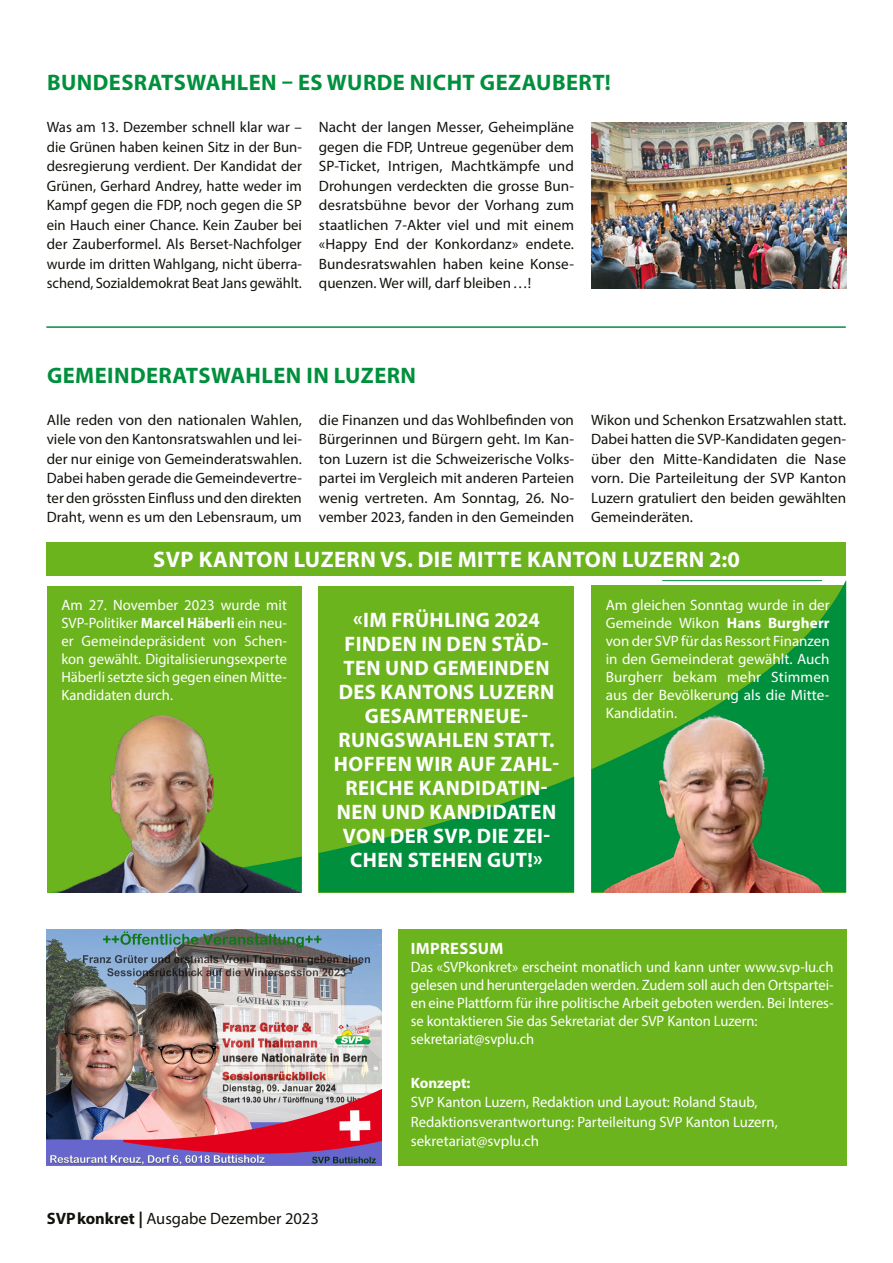
<style>
.page{position:relative;width:893px;height:1263px;background:#fff}
.page>*{position:absolute;margin:0;border:0;box-sizing:border-box;transform-origin:0 0}
.t1{font:700 22.5px "Myriad Pro";letter-spacing:.02em;color:#00903d}
.t2{font:700 22.5px "Myriad Pro";letter-spacing:.02em;color:#fff}
.t3{font:700 21px/24px "Myriad Pro";letter-spacing:.02em;color:#fff;text-align:center}
.t4{font:16.5px "Myriad Pro";color:#12120d}
.t5{font:700 16.5px "Myriad Pro";letter-spacing:.02em;color:#fff}
.t6{font:15px/19.5px "Myriad Pro";color:#12120d;text-align:justify}
.t7{font:15px/18px "Myriad Pro";letter-spacing:-.005em;color:#fff}
.t8{font:700 15px "Myriad Pro";color:#fff}
.s1{font-weight:700}
</style>
<div class="page">
<div style="left:398px;top:929px;width:448px;height:236px;background:#6cb41e"></div>
<svg style="left:47px;top:581px;width:799px;height:311px;background:#67b438"></svg>
<img style="left:47px;top:698px;width:255px;height:195px">
<div style="left:47px;top:542px;width:799px;height:33px;background:#6cb41e"></div>
<img style="left:605px;top:680px;width:236px;height:213px">
<hr style="left:46px;top:326px;width:800px;height:2px;background:#00903d">
<img style="left:46px;top:929px;width:335px;height:236px">
<img style="left:591px;top:122px;width:255px;height:166px">
<h1 class="t1" style="left:47px;top:68px;width:565px">BUNDESRATSWAHLEN – ES WURDE NICHT GEZAUBERT!</h1>
<p class="t6" style="left:47px;top:117px;width:257px">Was am 13. Dezember schnell klar war – die Grünen haben keinen Sitz in der Bun&shy;desregierung verdient. Der Kandidat der Grünen, Gerhard Andrey, hatte weder im Kampf gegen die FDP, noch gegen die SP ein Hauch einer Chance. Kein Zauber bei der Zauberformel. Als Berset-Nachfolger wurde im dritten Wahlgang, nicht überra&shy;schend, Sozialdemokrat Beat Jans gewählt.</p>
<p class="t6" style="left:319px;top:117px;width:257px">Nacht der langen Messer, Geheimpläne gegen die FDP, Untreue gegenüber dem SP-Ticket, Intrigen, Machtkämpfe und Drohungen verdeckten die grosse Bun&shy;desratsbühne bevor der Vorhang zum staatlichen 7-Akter viel und mit einem «Happy End der Konkordanz» endete.<br>Bundesratswahlen haben keine Konse&shy;quenzen. Wer will, darf bleiben…!</p>
<h1 class="t1" style="left:47px;top:361px;width:371px">GEMEINDERATSWAHLEN IN LUZERN</h1>
<p class="t6" style="left:47px;top:410px;width:257px">Alle reden von den nationalen Wahlen, viele von den Kantonsratswahlen und lei&shy;der nur einige von Gemeinderatswahlen.<br>Dabei haben gerade die Gemeindevertre&shy;ter den grössten Einfluss und den direkten Draht, wenn es um den Lebensraum, um</p>
<p class="t6" style="left:319px;top:410px;width:257px">die Finanzen und das Wohlbefinden von Bürgerinnen und Bürgern geht. Im Kan&shy;ton Luzern ist die Schweizerische Volks&shy;partei im Vergleich mit anderen Parteien wenig vertreten. Am Sonntag, 26. No&shy;vember 2023, fanden in den Gemeinden</p>
<p class="t6" style="left:591px;top:410px;width:257px">Wikon und Schenkon Ersatzwahlen statt.<br>Dabei hatten die SVP-Kandidaten gegen&shy;über den Mitte-Kandidaten die Nase vorn. Die Parteileitung der SVP Kanton Luzern gratuliert den beiden gewählten Gemeinderäten.</p>
<h1 class="t2" style="left:153px;top:545px;width:588px">SVP KANTON LUZERN VS. DIE MITTE KANTON LUZERN 2:0</h1>
<p class="t7" style="left:606px;top:596px;width:225px;text-align:justify">Am gleichen Sonntag wurde in der Gemeinde Wikon <span class="s1">Hans Burgherr </span>von der SVP für das Ressort Finanzen in den Gemeinderat gewählt. Auch Burgherr bekam mehr Stimmen aus der Bevölkerung als die Mitte-Kandidatin.</p>
<p class="t7" style="left:61px;top:596px;width:227px;text-align:justify">Am 27. November 2023 wurde mit SVP-Politiker <span class="s1">Marcel Häberli</span> ein neu&shy;er Gemeindepräsident von Schen&shy;kon gewählt. Digitalisierungsexperte Häberli setzte sich gegen einen Mitte-Kandidaten durch.</p>
<h2 class="t3" style="left:334px;top:607px;width:226px">«IM FRÜHLING 2024<br>FINDEN IN DEN STÄD-<br>TEN UND GEMEINDEN<br>DES KANTONS LUZERN<br>GESAMTERNEUE-<br>RUNGSWAHLEN STATT.<br>HOFFEN WIR AUF ZAHL-<br>REICHE KANDIDATIN-<br>NEN UND KANDIDATEN<br>VON DER SVP. DIE ZEI-<br>CHEN STEHEN GUT!»</h2>
<p class="t4" style="left:47px;top:1208px;width:274px"><span class="s1">SVPkonkret |</span> Ausgabe Dezember 2023</p>
<p class="t5" style="left:411px;top:937px;width:94px">IMPRESSUM</p>
<p class="t7" style="left:411px;top:957px;width:424px">Das «SVPkonkret» erscheint monatlich und kann unter www.svp-lu.ch gelesen und heruntergeladen werden. Zudem soll auch den Ortspartei&shy;en eine Plattform für ihre politische Arbeit geboten werden. Bei Interes&shy;se kontaktieren Sie das Sekretariat der SVP Kanton Luzern: sekretariat@svplu.ch</p>
<p class="t8" style="left:411px;top:1073px;width:61px">Konzept:</p>
<p class="t7" style="left:411px;top:1092px;width:368px;line-height:19.5px">SVP Kanton Luzern, Redaktion und Layout: Roland Staub,<br>Redaktionsverantwortung: Parteileitung SVP Kanton Luzern, sekretariat@svplu.ch</p>
</div>
